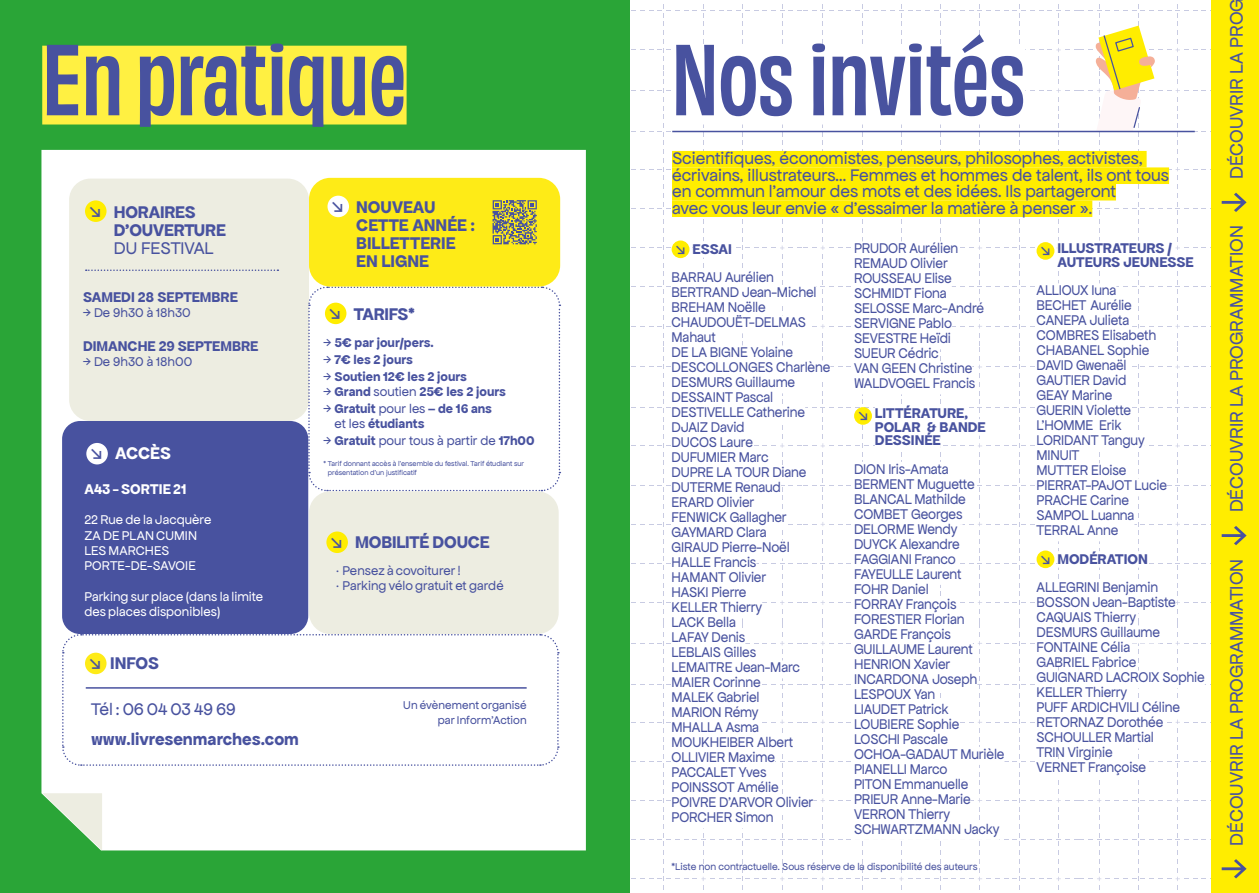
<style>
.page{position:relative;width:1259px;height:893px;background:#fff}
.page>*{position:absolute;margin:0;border:0;box-sizing:border-box;transform-origin:0 0}
.t1{font:93.9px "Obviously Var Comp Th";color:#48529f;scale:.94 1}
.t2{font:19.35px "Apfel Grotezk";color:#48529f}
.t3{font:700 18px/18px "Apfel Grotezk";letter-spacing:-.01em;color:#48529f}
.t4{font:18px "Apfel Grotezk";color:#48529f}
.t5{font:700 18px "Apfel Grotezk";color:#fff}
.t6{font:17.85px/16.5px "Apfel Grotezk";color:#48529f}
.t7{font:700 17.85px "Apfel Grotezk";letter-spacing:-.005em;color:#48529f}
.t8{font:15px/15px "Apfel Grotezk";letter-spacing:-.01em;color:#48529f;scale:.94 1}
.t9{font:700 15px/13.5px "Apfel Grotezk";color:#48529f}
.t10{font:700 15px "Apfel Grotezk";letter-spacing:.005em;color:#fff}
.t11{font:700 13.5px/15px "Apfel Grotezk";color:#48529f}
.t12{font:13.5px/15.1px "Apfel Grotezk";letter-spacing:.005em;color:#fff}
.t13{font:13.5px/15.1px "Apfel Grotezk";color:#48529f}
.t14{font:12px/14.7px "Apfel Grotezk";letter-spacing:.01em;color:#48529f;text-align:right}
.t15{font:10.5px "Apfel Grotezk";color:#48529f}
.t16{font:7.5px/9px "Apfel Grotezk";color:#48529f}
.s1{font-weight:400;font-size:19.8px}
.s2{font-weight:400;font-size:19.8px;color:#48529f}
.s3{font-weight:400}
.s4{font-weight:700}
.s5{font-size:16.5px}
.s6{font-weight:400;font-size:16.5px}
</style>
<div class="page">
<div style="left:1211px;top:0;width:48px;height:893px;background:#ffed00"></div>
<svg style="left:629px;top:4px;width:617px;height:886px"></svg>
<hr style="left:672px;top:131px;width:522px;height:1px;background:#48529f">
<div style="left:672px;top:151px;width:474px;height:17px;background:#ffed00"></div>
<div style="left:672px;top:167px;width:497px;height:17px;background:#ffed00"></div>
<div style="left:672px;top:184px;width:444px;height:17px;background:#ffed00"></div>
<div style="left:672px;top:200px;width:420px;height:17px;background:#ffed00"></div>
<div style="left:0;top:0;width:629px;height:893px;background:#2aa537"></div>
<div style="left:41px;top:150px;width:545px;height:700px;background:#fff"></div>
<div style="left:69px;top:179px;width:240px;height:242px;background:#edede1;border-radius:21px"></div>
<svg style="left:86px;top:269px;width:192px;height:2px"></svg>
<div style="left:85px;top:200px;width:22px;height:22px;background:#ffed00;border-radius:50%"></div>
<div style="left:307px;top:286px;width:254px;height:206px;background:#fff"></div>
<div style="left:325px;top:303px;width:21px;height:21px;background:#ffed00;border-radius:50%"></div>
<div style="left:62px;top:421px;width:246px;height:213px;background:#48529f;border-radius:18px"></div>
<div style="left:86px;top:443px;width:22px;height:21px;background:#fff;border-radius:50%"></div>
<div style="left:309px;top:491px;width:249px;height:143px;background:#edede1;border-radius:21px"></div>
<div style="left:326px;top:531px;width:22px;height:22px;background:#ffed00;border-radius:50%"></div>
<div style="left:61px;top:633px;width:498px;height:134px;background:#fff"></div>
<svg style="left:43px;top:793px;width:59px;height:57px"></svg>
<div style="left:42px;top:46px;width:364px;height:79px;background:#fff042"></div>
<div style="left:85px;top:653px;width:22px;height:21px;background:#feeb17;border-radius:50%"></div>
<div style="left:309px;top:178px;width:251px;height:109px;background:#feeb17;border-radius:21px"></div>
<div style="left:327px;top:196px;width:22px;height:21px;background:#fff;border-radius:50%"></div>
<svg style="left:492px;top:200px;width:45px;height:44px"></svg>
<h1 class="t1" style="left:42px;top:28px;width:389px">En pratique</h1>
<p class="t3" style="left:114px;top:203px;width:114px;text-indent:-24px"><span class="s1">↘</span> HORAIRES<br>D’OUVERTURE</p>
<p class="t4" style="left:114px;top:238px;width:101px">DU FESTIVAL</p>
<p class="t9" style="left:83px;top:291px;width:156px">SAMEDI 28 SEPTEMBRE</p>
<p class="t13" style="left:83px;top:305px;width:109px">→ De 9h30 à 18h30</p>
<p class="t9" style="left:83px;top:340px;width:177px">DIMANCHE 29 SEPTEMBRE</p>
<p class="t13" style="left:83px;top:355px;width:111px">→ De 9h30 à 18h00</p>
<p class="t5" style="left:91px;top:443px;width:82px"><span class="s2">↘</span> ACCÈS</p>
<p class="t10" style="left:84px;top:480px;width:103px">A43 - SORTIE 21</p>
<p class="t12" style="left:84px;top:513px;width:128px">22 Rue de la Jacquère<br>ZA DE PLAN CUMIN<br>LES MARCHES<br>PORTE-DE-SAVOIE</p>
<p class="t12" style="left:84px;top:589px;width:180px">Parking sur place (dans la limite des places disponibles)</p>
<p class="t3" style="left:356px;top:198px;width:120px;text-indent:-24px"><span class="s1">↘</span> NOUVEAU<br>CETTE ANNÉE :<br>BILLETTERIE<br>EN LIGNE</p>
<p class="t3" style="left:329px;top:305px;width:87px"><span class="s1">↘</span> TARIFS*</p>
<p class="t11" style="left:324px;top:335px;width:112px"><span class="s3">→</span> 5€ par jour/pers.</p>
<p class="t11" style="left:324px;top:352px;width:91px"><span class="s3">→</span> 7€ les 2 jours</p>
<p class="t11" style="left:324px;top:369px;width:145px"><span class="s3">→</span> Soutien 12€ les 2 jours</p>
<p class="t11" style="left:324px;top:384px;width:184px"><span class="s3">→</span> Grand <span class="s3">soutien</span> 25€ les 2 jours</p>
<p class="t11" style="left:334px;top:401px;width:159px;text-indent:-11px"><span class="s3">→</span> Gratuit <span class="s3">pour les</span> – de 16 ans <span class="s3">et les</span> étudiants</p>
<p class="t13" style="left:324px;top:433px;width:212px">→ <span class="s4">Gratuit</span> pour tous à partir de <span class="s4">17h00</span></p>
<p class="t16" style="left:328px;top:459px;width:198px;text-indent:-4px">* Tarif donnant accès à l’ensemble du festival. Tarif étudiant sur présentation d’un justificatif</p>
<p class="t3" style="left:331px;top:533px;width:160px"><span class="s1">↘</span> MOBILITÉ DOUCE</p>
<p class="t13" style="left:335px;top:563px;width:170px">· Pensez à covoiturer !<br>· Parking vélo gratuit et gardé</p>
<p class="t3" style="left:89px;top:654px;width:71px"><span class="s1">↘</span> INFOS</p>
<p class="t6" style="left:91px;top:701px;width:146px">Tél : 06 04 03 49 69</p>
<p class="t14" style="left:403px;top:698px;width:125px">Un évènement organisé par Inform'Action</p>
<p class="t7" style="left:91px;top:729px;width:209px">www.livresenmarches.com</p>
<h1 class="t1" style="left:671px;top:28px;width:378px">Nos invités</h1>
<p class="t6" style="left:672px;top:150px;width:498px">Scientifiques, économistes, penseurs, philosophes, activistes, écrivains, illustrateurs... Femmes et hommes de talent, ils ont tous en commun l'amour des mots et des idées. Ils partageront<br>avec vous leur envie « d'essaimer la matière à penser ».</p>
<p class="t8" style="left:671px;top:235px;width:110px;line-height:28.5px"><span class="s5">↘</span> <span class="s4">ESSAI<br></span>BARRAU Aurélien</p>
<p class="t8" style="left:671px;top:285px;width:170px">BERTRAND Jean-Michel<br>BREHAM Noëlle<br>CHAUDOUËT-DELMAS<br>Mahaut<br>DE LA BIGNE Yolaine<br>DESCOLLONGES Charlène<br>DESMURS Guillaume<br>DESSAINT Pascal<br>DESTIVELLE Catherine<br>DJAIZ David<br>DUCOS Laure<br>DUFUMIER Marc<br>DUPRE LA TOUR Diane<br>DUTERME Renaud<br>ERARD Olivier<br>FENWICK Gallagher<br>GAYMARD Clara<br>GIRAUD Pierre-Noël<br>HALLE Francis<br>HAMANT Olivier<br>HASKI Pierre<br>KELLER Thierry<br>LACK Bella<br>LAFAY Denis<br>LEBLAIS Gilles<br>LEMAITRE Jean-Marc<br>MAIER Corinne<br>MALEK Gabriel<br>MARION Rémy<br>MHALLA Asma<br>MOUKHEIBER Albert<br>OLLIVIER Maxime<br>PACCALET Yves<br>POINSSOT Amélie<br>POIVRE D'ARVOR Olivier<br>PORCHER Simon</p>
<p class="t8" style="left:854px;top:241px;width:140px">PRUDOR Aurélien<br>REMAUD Olivier<br>ROUSSEAU Elise<br>SCHMIDT Fiona<br>SELOSSE Marc-André<br>SERVIGNE Pablo<br>SEVESTRE Heïdi<br>SUEUR Cédric<br>VAN GEEN Christine<br>WALDVOGEL Francis</p>
<p class="t9" style="left:875px;top:407px;width:112px;text-indent:-17px"><span class="s6">↘</span> LITTÉRATURE,<br>POLAR &amp; BANDE<br>DESSINÉE</p>
<p class="t8" style="left:854px;top:462px;width:161px">DION Iris-Amata<br>BERMENT Muguette<br>BLANCAL Mathilde<br>COMBET Georges<br>DELORME Wendy<br>DUYCK Alexandre<br>FAGGIANI Franco<br>FAYEULLE Laurent<br>FOHR Daniel<br>FORRAY François<br>FORESTIER Florian<br>GARDE François<br>GUILLAUME Laurent<br>HENRION Xavier<br>INCARDONA Joseph<br>LESPOUX Yan<br>LIAUDET Patrick<br>LOUBIERE Sophie<br>LOSCHI Pascale<br>OCHOA-GADAUT Murièle<br>PIANELLI Marco<br>PITON Emmanuelle<br>PRIEUR Anne-Marie<br>VERRON Thierry<br>SCHWARTZMANN Jacky</p>
<p class="t15" style="left:671px;top:861px;width:307px">*Liste non contractuelle. Sous réserve de la disponibilité des auteurs</p>
<p class="t9" style="left:1057px;top:242px;width:138px;text-indent:-17px"><span class="s6">↘</span> ILLUSTRATEURS /<br>AUTEURS JEUNESSE</p>
<p class="t8" style="left:1036px;top:283px;width:140px">ALLIOUX Iuna<br>BECHET Aurélie<br>CANEPA Julieta<br>COMBRES Elisabeth<br>CHABANEL Sophie<br>DAVID Gwenaël<br>GAUTIER David<br>GEAY Marine<br>GUERIN Violette<br>L'HOMME Erik<br>LORIDANT Tanguy<br>MINUIT<br>MUTTER Eloise<br>PIERRAT-PAJOT Lucie<br>PRACHE Carine<br>SAMPOL Luanna<br>TERRAL Anne</p>
<p class="t8" style="left:1036px;top:545px;width:131px;line-height:28.5px"><span class="s5">↘</span> <span class="s4">MODÉRATION<br></span>ALLEGRINI Benjamin</p>
<p class="t8" style="left:1036px;top:595px;width:180px">BOSSON Jean-Baptiste<br>CAQUAIS Thierry<br>DESMURS Guillaume<br>FONTAINE Célia<br>GABRIEL Fabrice<br>GUIGNARD LACROIX Sophie<br>KELLER Thierry<br>PUFF ARDICHVILI Céline<br>RETORNAZ Dorothée<br>SCHOULLER Martial<br>TRIN Virginie<br>VERNET Françoise</p>
<p class="t2" style="left:1226px;top:179px;width:182px;rotate:-90deg">DÉCOUVRIR LA PROG</p>
<p class="t2" style="left:1226px;top:512px;width:288px;rotate:-90deg">DÉCOUVRIR LA PROGRAMMATION</p>
<p class="t2" style="left:1226px;top:846px;width:288px;rotate:-90deg">DÉCOUVRIR LA PROGRAMMATION</p>
</div>
